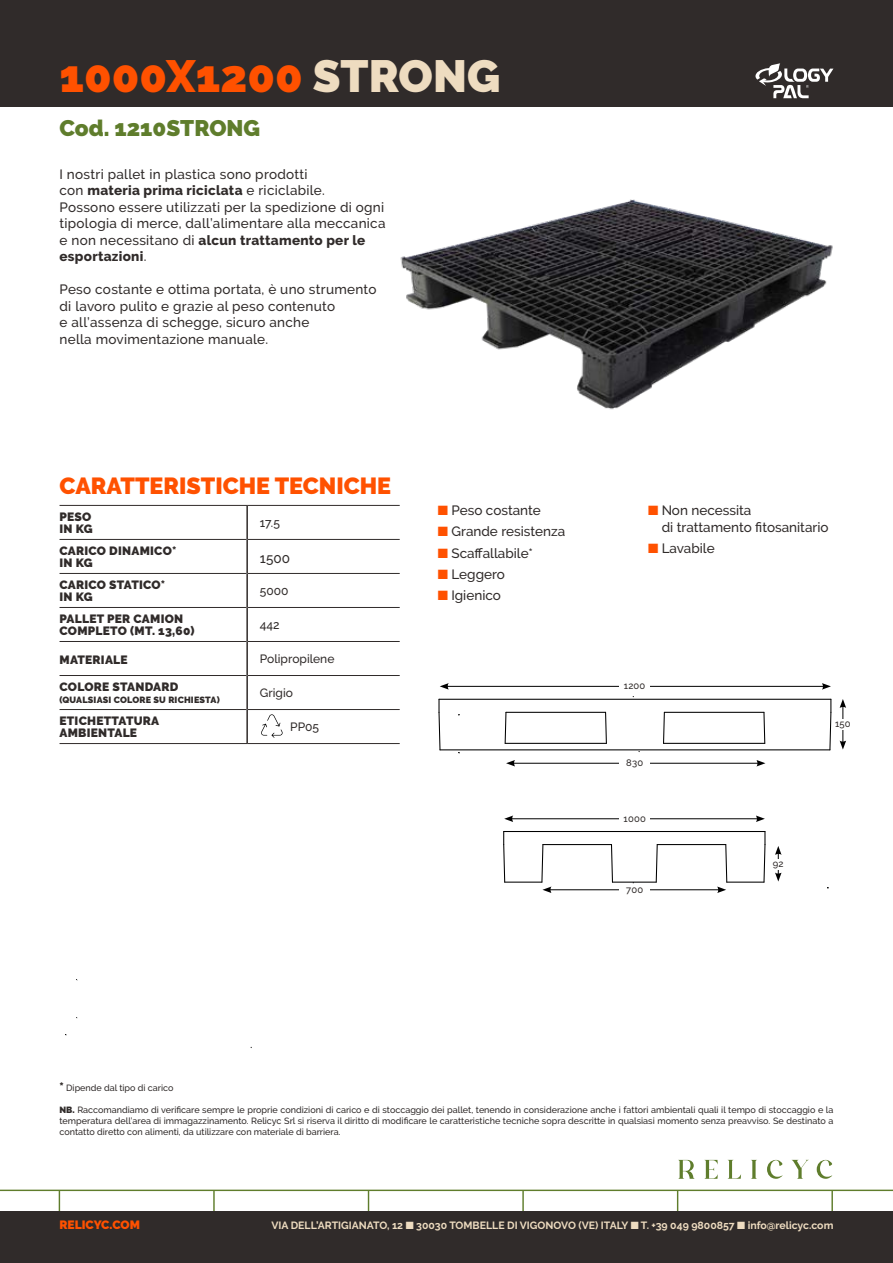
<style>
.page{position:relative;width:893px;height:1263px;background:#fff}
.page>*{position:absolute;margin:0;border:0;box-sizing:border-box;transform-origin:0 0}
.t1{font:900 45px "Raleway";color:#ff5100}
.t2{font:900 23.25px "Raleway";color:#ff5100}
.t3{font:900 22.5px "Raleway";color:#5f7d2c}
.t4{font:500 13.5px/16.5px "Raleway";letter-spacing:.02em;color:#302b2a}
.t5{font:500 13.5px "Raleway";color:#302b2a}
.t6{font:800 13.5px "Raleway";letter-spacing:.02em;color:#302b2a}
.t7{font:900 12px "Raleway";letter-spacing:.02em;color:#302b2a}
.t8{font:500 12px "Raleway";color:#302b2a}
.t9{font:900 12px "Raleway";color:#ff5100}
.t10{font:700 10.5px "Raleway";color:#eedcc0}
.t11{font:500 9.45px "Raleway";letter-spacing:.02em;color:#302b2a}
.t12{font:500 9px/10.8px "Raleway";color:#302b2a;text-align:justify}
.t13{font:900 9px "Raleway";letter-spacing:.02em;color:#302b2a}
.s1{color:#eedcc0}
.s2{font-weight:500}
.s3{font-weight:800}
.s4{color:#ff5100}
.s5{font-weight:900;font-size:12px}
.s6{font-weight:900}
</style>
<div class="page">
<hr style="left:0;top:1189px;width:893px;height:2px;background:#5f7d2c">
<hr style="left:59px;top:1191px;width:1px;height:60px;background:#5f7d2c">
<hr style="left:213px;top:1191px;width:2px;height:60px;background:#5f7d2c">
<hr style="left:368px;top:1191px;width:1px;height:60px;background:#5f7d2c">
<hr style="left:522px;top:1191px;width:2px;height:60px;background:#5f7d2c">
<hr style="left:677px;top:1191px;width:1px;height:60px;background:#5f7d2c">
<hr style="left:831px;top:1191px;width:2px;height:60px;background:#5f7d2c">
<div style="left:0;top:1212px;width:893px;height:51px;background:#302b2a"></div>
<div style="left:0;top:0;width:893px;height:106px;background:#302b2a"></div>
<svg style="left:678px;top:1160px;width:17px;height:19px"></svg>
<svg style="left:704px;top:1160px;width:14px;height:19px"></svg>
<svg style="left:728px;top:1160px;width:13px;height:19px"></svg>
<svg style="left:751px;top:1160px;width:6px;height:19px"></svg>
<svg style="left:767px;top:1160px;width:15px;height:19px"></svg>
<svg style="left:792px;top:1160px;width:17px;height:19px"></svg>
<svg style="left:817px;top:1160px;width:15px;height:19px"></svg>
<svg style="left:755px;top:63px;width:78px;height:35px"></svg>
<hr style="left:60px;top:505px;width:187px;height:1px;background:#302b2a">
<hr style="left:247px;top:505px;width:153px;height:1px;background:#302b2a">
<hr style="left:60px;top:539px;width:186px;height:1px;background:#302b2a">
<hr style="left:248px;top:539px;width:152px;height:1px;background:#302b2a">
<hr style="left:60px;top:573px;width:186px;height:1px;background:#302b2a">
<hr style="left:248px;top:573px;width:152px;height:1px;background:#302b2a">
<hr style="left:60px;top:607px;width:186px;height:1px;background:#302b2a">
<hr style="left:248px;top:607px;width:152px;height:1px;background:#302b2a">
<hr style="left:60px;top:641px;width:186px;height:1px;background:#302b2a">
<hr style="left:248px;top:641px;width:152px;height:1px;background:#302b2a">
<hr style="left:60px;top:675px;width:186px;height:1px;background:#302b2a">
<hr style="left:248px;top:675px;width:152px;height:1px;background:#302b2a">
<hr style="left:60px;top:709px;width:186px;height:1px;background:#302b2a">
<hr style="left:248px;top:709px;width:152px;height:1px;background:#302b2a">
<hr style="left:60px;top:743px;width:187px;height:1px;background:#302b2a">
<hr style="left:247px;top:743px;width:153px;height:1px;background:#302b2a">
<hr style="left:246px;top:506px;width:2px;height:33px;background:#302b2a">
<hr style="left:246px;top:539px;width:2px;height:34px;background:#302b2a">
<hr style="left:246px;top:573px;width:2px;height:34px;background:#302b2a">
<hr style="left:246px;top:607px;width:2px;height:34px;background:#302b2a">
<hr style="left:246px;top:641px;width:2px;height:34px;background:#302b2a">
<hr style="left:246px;top:675px;width:2px;height:34px;background:#302b2a">
<hr style="left:246px;top:709px;width:2px;height:34px;background:#302b2a">
<svg style="left:261px;top:714px;width:22px;height:24px"></svg>
<img style="left:400px;top:199px;width:433px;height:211px">
<svg style="left:438px;top:699px;width:3px;height:52px"></svg>
<svg style="left:504px;top:711px;width:3px;height:33px"></svg>
<svg style="left:604px;top:711px;width:3px;height:33px"></svg>
<hr style="left:440px;top:749px;width:390px;height:1px;background:#000">
<hr style="left:663px;top:743px;width:102px;height:1px;background:#000">
<hr style="left:505px;top:743px;width:101px;height:1px;background:#000">
<hr style="left:506px;top:712px;width:100px;height:1px;background:#000">
<hr style="left:664px;top:712px;width:100px;height:1px;background:#000">
<hr style="left:439px;top:699px;width:392px;height:1px;background:#000">
<svg style="left:663px;top:711px;width:2px;height:33px"></svg>
<svg style="left:763px;top:711px;width:3px;height:33px"></svg>
<svg style="left:829px;top:699px;width:2px;height:52px"></svg>
<hr style="left:446px;top:686px;width:378px;height:1px;background:#000">
<svg style="left:440px;top:683px;width:9px;height:7px"></svg>
<svg style="left:822px;top:683px;width:9px;height:7px"></svg>
<div style="left:619px;top:680px;width:31px;height:12px;background:#fff"></div>
<hr style="left:513px;top:763px;width:246px;height:1px;background:#000">
<svg style="left:506px;top:760px;width:9px;height:6px"></svg>
<svg style="left:756px;top:760px;width:9px;height:6px"></svg>
<div style="left:619px;top:757px;width:31px;height:12px;background:#fff"></div>
<svg style="left:503px;top:831px;width:3px;height:52px"></svg>
<svg style="left:610px;top:844px;width:3px;height:38px"></svg>
<hr style="left:505px;top:881px;width:37px;height:2px;background:#000">
<hr style="left:612px;top:881px;width:44px;height:2px;background:#000">
<hr style="left:727px;top:881px;width:37px;height:2px;background:#000">
<hr style="left:543px;top:844px;width:68px;height:1px;background:#000">
<hr style="left:657px;top:844px;width:69px;height:1px;background:#000">
<svg style="left:655px;top:844px;width:3px;height:39px"></svg>
<hr style="left:504px;top:831px;width:261px;height:1px;background:#000">
<svg style="left:763px;top:831px;width:3px;height:52px"></svg>
<hr style="left:549px;top:889px;width:171px;height:1px;background:#000">
<svg style="left:541px;top:844px;width:10px;height:49px"></svg>
<svg style="left:717px;top:844px;width:11px;height:49px"></svg>
<hr style="left:511px;top:818px;width:247px;height:1px;background:#000">
<svg style="left:504px;top:815px;width:9px;height:7px"></svg>
<svg style="left:756px;top:815px;width:9px;height:7px"></svg>
<div style="left:619px;top:813px;width:31px;height:11px;background:#fff"></div>
<div style="left:619px;top:884px;width:31px;height:11px;background:#fff"></div>
<svg style="left:775px;top:846px;width:6px;height:35px"></svg>
<div style="left:767px;top:859px;width:22px;height:10px;background:#fff"></div>
<hr style="left:843px;top:705px;width:1px;height:38px;background:#000">
<svg style="left:840px;top:740px;width:6px;height:9px"></svg>
<svg style="left:840px;top:699px;width:6px;height:9px"></svg>
<div style="left:832px;top:719px;width:22px;height:10px;background:#fff"></div>
<p class="t1" style="left:60px;top:50px;width:442px">1000X1200 <span class="s1">STRONG</span></p>
<p class="t3" style="left:60px;top:115px;width:202px">Cod. 1210STRONG</p>
<p class="t4" style="left:60px;top:166px;width:249px">I nostri pallet in plastica sono prodotti</p>
<p class="t6" style="left:60px;top:183px;width:267px"><span class="s2">con</span> materia prima riciclata <span class="s2">e riciclabile.</span></p>
<p class="t4" style="left:60px;top:199px;width:327px">Possono essere utilizzati per la spedizione di ogni tipologia di merce, dall’alimentare alla meccanica e non necessitano di <span class="s3">alcun trattamento per le esportazioni</span>.</p>
<p class="t4" style="left:60px;top:281px;width:319px">Peso costante e ottima portata, è uno strumento</p>
<p class="t4" style="left:60px;top:297px;width:277px">di lavoro pulito e grazie al peso contenuto</p>
<p class="t4" style="left:60px;top:314px;width:251px">e all’assenza di schegge, sicuro anche</p>
<p class="t4" style="left:60px;top:330px;width:210px">nella movimentazione manuale.</p>
<p class="t2" style="left:60px;top:472px;width:333px">CARATTERISTICHE TECNICHE</p>
<p class="t7" style="left:60px;top:510px;width:33px">PESO</p>
<p class="t7" style="left:60px;top:522px;width:35px">IN KG</p>
<p class="t8" style="left:260px;top:516px;width:22px">17.5</p>
<p class="t7" style="left:60px;top:544px;width:118px">CARICO DINAMICO*</p>
<p class="t7" style="left:60px;top:556px;width:35px">IN KG</p>
<p class="t4" style="left:260px;top:550px;width:32px">1500</p>
<p class="t7" style="left:60px;top:578px;width:107px">CARICO STATICO*</p>
<p class="t7" style="left:60px;top:590px;width:35px">IN KG</p>
<p class="t8" style="left:260px;top:584px;width:30px">5000</p>
<p class="t7" style="left:60px;top:612px;width:125px">PALLET PER CAMION</p>
<p class="t7" style="left:60px;top:624px;width:137px">COMPLETO (MT. 13,60)</p>
<p class="t8" style="left:260px;top:618px;width:21px">442</p>
<p class="t7" style="left:60px;top:652px;width:70px">MATERIALE</p>
<p class="t8" style="left:260px;top:652px;width:76px">Polipropilene</p>
<p class="t7" style="left:60px;top:680px;width:120px">COLORE STANDARD</p>
<p class="t13" style="left:60px;top:695px;width:162px">(QUALSIASI COLORE SU RICHIESTA)</p>
<p class="t8" style="left:260px;top:686px;width:35px">Grigio</p>
<p class="t7" style="left:60px;top:714px;width:101px">ETICHETTATURA</p>
<p class="t7" style="left:60px;top:726px;width:79px">AMBIENTALE</p>
<p class="t8" style="left:290px;top:720px;width:30px">PP05</p>
<p class="t5" style="left:438px;top:503px;width:104px"><span class="s4">■</span> Peso costante</p>
<p class="t5" style="left:438px;top:524px;width:129px"><span class="s4">■</span> Grande resistenza</p>
<p class="t5" style="left:438px;top:545px;width:96px"><span class="s4">■</span> Scaffallabile*</p>
<p class="t5" style="left:438px;top:566px;width:68px"><span class="s4">■</span> Leggero</p>
<p class="t5" style="left:438px;top:587px;width:64px"><span class="s4">■</span> Igienico</p>
<p class="t5" style="left:648px;top:503px;width:105px"><span class="s4">■</span> Non necessita</p>
<p class="t5" style="left:662px;top:519px;width:168px">di trattamento fitosanitario</p>
<p class="t5" style="left:648px;top:540px;width:68px"><span class="s4">■</span> Lavabile</p>
<p class="t11" style="left:624px;top:680px;width:23px">1200</p>
<p class="t11" style="left:626px;top:757px;width:18px">830</p>
<p class="t11" style="left:624px;top:813px;width:24px">1000</p>
<p class="t11" style="left:626px;top:884px;width:19px">700</p>
<p class="t11" style="left:835px;top:718px;width:17px">150</p>
<p class="t11" style="left:773px;top:858px;width:12px">92</p>
<p class="t12" style="left:60px;top:1083px;width:116px"><span class="s5">*</span> Dipende dal tipo di carico</p>
<p class="t12" style="left:60px;top:1104px;width:775px"><span class="s6">NB.</span> Raccomandiamo di verificare sempre le proprie condizioni di carico e di stoccaggio dei pallet, tenendo in considerazione anche i fattori ambientali quali il tempo di stoccaggio e la temperatura dell’area di immagazzinamento. Relicyc Srl si riserva il diritto di modificare le caratteristiche tecniche sopra descritte in qualsiasi momento senza preavviso. Se destinato a contatto diretto con alimenti, da utilizzare con materiale di barriera.</p>
<p class="t9" style="left:60px;top:1218px;width:82px">RELICYC.COM</p>
<p class="t10" style="left:271px;top:1219px;width:563px">VIA DELL’ARTIGIANATO, 12 ■ 30030 TOMBELLE DI VIGONOVO (VE) ITALY ■ T. +39 049 9800857 ■ info@relicyc.com</p>
</div>
